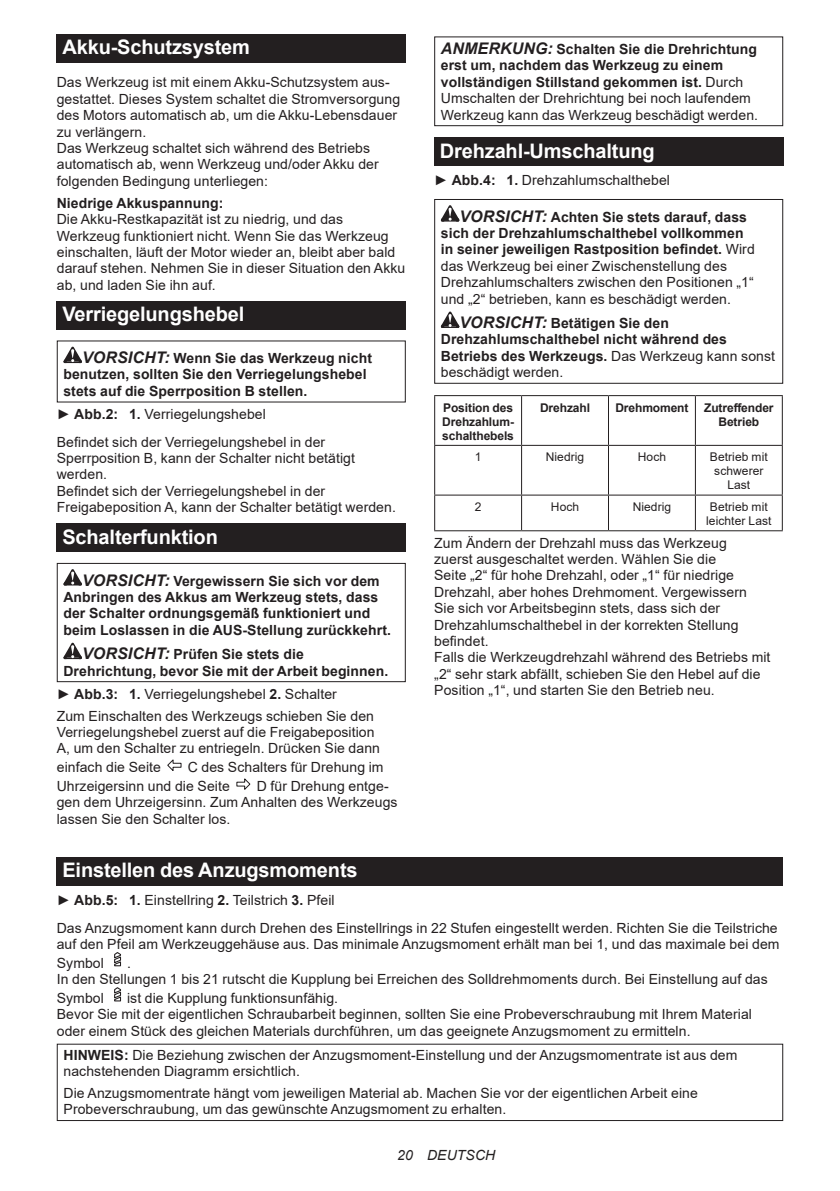
<style>
.page{position:relative;width:840px;height:1191px;background:#fff}
.page>*{position:absolute;margin:0;border:0;box-sizing:border-box;transform-origin:0 0}
.t1{font:700 20px "Arial";letter-spacing:-.01em;color:#fff}
.t2{font:14px/16.4px "Arial";letter-spacing:.005em;color:#231f20}
.t3{font:700 14px/16.4px "Arial";letter-spacing:.005em;color:#231f20}
.t4{font:italic 14px "Arial";letter-spacing:.005em;color:#231f20}
.t5{font:700 12px/14px "Arial";letter-spacing:-.01em;color:#231f20;text-align:justify}
.t6{font:12px/14px "Arial";letter-spacing:.005em;color:#231f20;text-align:center}
.s1{font-style:italic;font-size:16px}
.s2{font-weight:700}
.s3{font-weight:400}
.s4{font-weight:700;font-style:italic;font-size:16px}
</style>
<div class="page">
<div style="left:57px;top:34px;width:348px;height:29px;background:#231f20"></div>
<div style="left:57px;top:301px;width:348px;height:28px;background:#231f20"></div>
<svg style="left:63px;top:347px;width:19px;height:16px"></svg>
<div style="left:57px;top:523px;width:348px;height:29px;background:#231f20"></div>
<svg style="left:63px;top:569px;width:19px;height:16px"></svg>
<svg style="left:63px;top:642px;width:19px;height:17px"></svg>
<div style="left:57px;top:563px;width:348px;height:119px;border:1px solid #231f20"></div>
<svg style="left:167px;top:759px;width:15px;height:12px"></svg>
<svg style="left:236px;top:778px;width:15px;height:12px"></svg>
<div style="left:434px;top:36px;width:348px;height:90px;border:1px solid #231f20"></div>
<div style="left:434px;top:137px;width:348px;height:29px;background:#231f20"></div>
<svg style="left:440px;top:205px;width:19px;height:17px"></svg>
<svg style="left:440px;top:311px;width:19px;height:17px"></svg>
<div style="left:434px;top:199px;width:348px;height:185px;border:1px solid #231f20"></div>
<hr style="left:434px;top:395px;width:87px;height:1px;background:#231f20">
<hr style="left:434px;top:396px;width:1px;height:49px;background:#231f20">
<hr style="left:521px;top:395px;width:87px;height:1px;background:#231f20">
<hr style="left:521px;top:396px;width:1px;height:49px;background:#231f20">
<hr style="left:608px;top:395px;width:87px;height:1px;background:#231f20">
<hr style="left:607px;top:396px;width:1px;height:49px;background:#231f20">
<hr style="left:695px;top:395px;width:87px;height:1px;background:#231f20">
<hr style="left:694px;top:396px;width:1px;height:49px;background:#231f20">
<hr style="left:781px;top:396px;width:1px;height:49px;background:#231f20">
<hr style="left:434px;top:445px;width:87px;height:1px;background:#231f20">
<hr style="left:434px;top:446px;width:1px;height:48px;background:#231f20">
<hr style="left:521px;top:445px;width:87px;height:1px;background:#231f20">
<hr style="left:521px;top:446px;width:1px;height:48px;background:#231f20">
<hr style="left:608px;top:445px;width:87px;height:1px;background:#231f20">
<hr style="left:607px;top:446px;width:1px;height:48px;background:#231f20">
<hr style="left:695px;top:445px;width:87px;height:1px;background:#231f20">
<hr style="left:694px;top:446px;width:1px;height:48px;background:#231f20">
<hr style="left:781px;top:446px;width:1px;height:48px;background:#231f20">
<hr style="left:434px;top:494px;width:87px;height:1px;background:#231f20">
<hr style="left:434px;top:495px;width:1px;height:35px;background:#231f20">
<hr style="left:521px;top:494px;width:87px;height:1px;background:#231f20">
<hr style="left:521px;top:495px;width:1px;height:35px;background:#231f20">
<hr style="left:608px;top:494px;width:87px;height:1px;background:#231f20">
<hr style="left:607px;top:495px;width:1px;height:35px;background:#231f20">
<hr style="left:695px;top:494px;width:87px;height:1px;background:#231f20">
<hr style="left:694px;top:495px;width:1px;height:35px;background:#231f20">
<hr style="left:781px;top:495px;width:1px;height:35px;background:#231f20">
<hr style="left:434px;top:530px;width:87px;height:1px;background:#231f20">
<hr style="left:521px;top:530px;width:87px;height:1px;background:#231f20">
<hr style="left:608px;top:530px;width:87px;height:1px;background:#231f20">
<hr style="left:695px;top:530px;width:87px;height:1px;background:#231f20">
<div style="left:57px;top:857px;width:725px;height:28px;background:#231f20"></div>
<svg style="left:114px;top:952px;width:8px;height:14px"></svg>
<svg style="left:114px;top:987px;width:8px;height:15px"></svg>
<div style="left:57px;top:1043px;width:725px;height:78px;border:1px solid #231f20"></div>
<h1 class="t1" style="left:62px;top:33px;width:189px">Akku-Schutzsystem</h1>
<p class="t2" style="left:57px;top:74px;width:344px">Das Werkzeug ist mit einem Akku-Schutzsystem aus&shy;gestattet. Dieses System schaltet die Stromversorgung des Motors automatisch ab, um die Akku-Lebensdauer zu verlängern.<br>Das Werkzeug schaltet sich während des Betriebs automatisch ab, wenn Werkzeug und/oder Akku der folgenden Bedingung unterliegen:</p>
<p class="t3" style="left:57px;top:195px;width:168px">Niedrige Akkuspannung:</p>
<p class="t2" style="left:57px;top:211px;width:350px">Die Akku-Restkapazität ist zu niedrig, und das Werkzeug funktioniert nicht. Wenn Sie das Werkzeug einschalten, läuft der Motor wieder an, bleibt aber bald darauf stehen. Nehmen Sie in dieser Situation den Akku ab, und laden Sie ihn auf.</p>
<h1 class="t1" style="left:62px;top:300px;width:183px">Verriegelungshebel</h1>
<p class="t3" style="left:63px;top:350px;width:310px;text-indent:19px"><span class="s1">VORSICHT:</span> Wenn Sie das Werkzeug nicht benutzen, sollten Sie den Verriegelungshebel stets auf die Sperrposition B stellen.</p>
<p class="t2" style="left:57px;top:400px;width:270px;line-height:27.8px">► <span class="s2">Abb.2: 1.</span> Verriegelungshebel<br>Befindet sich der Verriegelungshebel in der</p>
<p class="t2" style="left:57px;top:450px;width:340px">Sperrposition B, kann der Schalter nicht betätigt werden.<br>Befindet sich der Verriegelungshebel in der Freigabeposition A, kann der Schalter betätigt werden.</p>
<h1 class="t1" style="left:62px;top:522px;width:157px">Schalterfunktion</h1>
<p class="t3" style="left:63px;top:572px;width:329px;text-indent:19px"><span class="s1">VORSICHT:</span> Vergewissern Sie sich vor dem Anbringen des Akkus am Werkzeug stets, dass der Schalter ordnungsgemäß funktioniert und beim Loslassen in die AUS-Stellung zurückkehrt.</p>
<p class="t3" style="left:63px;top:646px;width:326px;text-indent:19px"><span class="s1">VORSICHT:</span> Prüfen Sie stets die<br>Drehrichtung, bevor Sie mit der Arbeit beginnen.</p>
<p class="t2" style="left:57px;top:682px;width:318px;line-height:22px">► <span class="s2">Abb.3: 1.</span> Verriegelungshebel <span class="s2">2.</span> Schalter<br>Zum Einschalten des Werkzeugs schieben Sie den</p>
<p class="t2" style="left:57px;top:724px;width:324px">Verriegelungshebel zuerst auf die Freigabeposition<br>A, um den Schalter zu entriegeln. Drücken Sie dann</p>
<p class="t2" style="left:57px;top:759px;width:106px">einfach die Seite</p>
<p class="t2" style="left:57px;top:757px;width:328px;line-height:18.8px;text-indent:131px">C des Schalters für Drehung im<br>Uhrzeigersinn und die Seite</p>
<p class="t2" style="left:57px;top:777px;width:342px;text-indent:200px">D für Drehung entge&shy;gen dem Uhrzeigersinn. Zum Anhalten des Werkzeugs lassen Sie den Schalter los.</p>
<p class="t3" style="left:440px;top:41px;width:318px"><span class="s1">ANMERKUNG:</span> Schalten Sie die Drehrichtung erst um, nachdem das Werkzeug zu einem vollständigen Stillstand gekommen ist. <span class="s3">Durch Umschalten der Drehrichtung bei noch laufendem Werkzeug kann das Werkzeug beschädigt werden.</span></p>
<h1 class="t1" style="left:439px;top:136px;width:216px">Drehzahl-Umschaltung</h1>
<p class="t2" style="left:434px;top:172px;width:237px">► <span class="s2">Abb.4: 1.</span> Drehzahlumschalthebel</p>
<p class="t2" style="left:440px;top:208px;width:315px;text-indent:19px"><span class="s4">VORSICHT:</span> <span class="s2">Achten Sie stets darauf, dass sich der Drehzahlumschalthebel vollkommen in seiner jeweiligen Rastposition befindet.</span> Wird das Werkzeug bei einer Zwischenstellung des Drehzahlumschalters zwischen den Positionen „1“ und „2“ betrieben, kann es beschädigt werden.</p>
<p class="t3" style="left:440px;top:315px;width:335px;text-indent:19px"><span class="s1">VORSICHT:</span> Betätigen Sie den Drehzahlumschalthebel nicht während des Betriebs des Werkzeugs. <span class="s3">Das Werkzeug kann sonst beschädigt werden.</span></p>
<p class="t5" style="left:442px;top:400px;width:73px">Position des Drehzahlum&shy;schalthebels</p>
<p class="t5" style="left:539px;top:400px;width:51px">Drehzahl</p>
<p class="t5" style="left:615px;top:400px;width:75px">Drehmoment</p>
<p class="t5" style="left:703px;top:400px;width:71px;text-align:center">Zutreffender<br>Betrieb</p>
<p class="t6" style="left:474px;top:450px;width:8px">1</p>
<p class="t6" style="left:545px;top:450px;width:40px">Niedrig</p>
<p class="t6" style="left:637px;top:450px;width:30px">Hoch</p>
<p class="t6" style="left:709px;top:450px;width:59px">Betrieb mit schwerer<br>Last</p>
<p class="t6" style="left:474px;top:500px;width:8px">2</p>
<p class="t6" style="left:550px;top:500px;width:30px">Hoch</p>
<p class="t6" style="left:632px;top:500px;width:40px">Niedrig</p>
<p class="t6" style="left:705px;top:500px;width:67px">Betrieb mit leichter Last</p>
<p class="t2" style="left:434px;top:534px;width:337px">Zum Ändern der Drehzahl muss das Werkzeug<br>zuerst ausgeschaltet werden. Wählen Sie die<br>Seite „2“ für hohe Drehzahl, oder „1“ für niedrige Drehzahl, aber hohes Drehmoment. Vergewissern Sie sich vor Arbeitsbeginn stets, dass sich der Drehzahlumschalthebel in der korrekten Stellung befindet.<br>Falls die Werkzeugdrehzahl während des Betriebs mit „2“ sehr stark abfällt, schieben Sie den Hebel auf die Position „1“, und starten Sie den Betrieb neu.</p>
<h1 class="t1" style="left:62px;top:856px;width:296px">Einstellen des Anzugsmoments</h1>
<p class="t2" style="left:57px;top:886px;width:722px;line-height:27.8px">► <span class="s2">Abb.5: 1.</span> Einstellring <span class="s2">2.</span> Teilstrich <span class="s2">3.</span> Pfeil<br>Das Anzugsmoment kann durch Drehen des Einstellrings in 22 Stufen eingestellt werden. Richten Sie die Teilstriche</p>
<p class="t2" style="left:57px;top:934px;width:723px;line-height:18.8px">auf den Pfeil am Werkzeuggehäuse aus. Das minimale Anzugsmoment erhält man bei 1, und das maximale bei dem<br>Symbol</p>
<p class="t2" style="left:57px;top:954px;width:712px;text-indent:70px">.<br>In den Stellungen 1 bis 21 rutscht die Kupplung bei Erreichen des Solldrehmoments durch. Bei Einstellung auf das</p>
<p class="t2" style="left:57px;top:989px;width:49px">Symbol</p>
<p class="t2" style="left:57px;top:989px;width:696px;text-indent:70px">ist die Kupplung funktionsunfähig.<br>Bevor Sie mit der eigentlichen Schraubarbeit beginnen, sollten Sie eine Probeverschraubung mit Ihrem Material oder einem Stück des gleichen Materials durchführen, um das geeignete Anzugsmoment zu ermitteln.</p>
<p class="t2" style="left:63px;top:1046px;width:675px"><span class="s2">HINWEIS:</span> Die Beziehung zwischen der Anzugsmoment-Einstellung und der Anzugsmomentrate ist aus dem nachstehenden Diagramm ersichtlich.</p>
<p class="t2" style="left:63px;top:1084px;width:635px">Die Anzugsmomentrate hängt vom jeweiligen Material ab. Machen Sie vor der eigentlichen Arbeit eine<br>Probeverschraubung, um das gewünschte Anzugsmoment zu erhalten.</p>
<p class="t4" style="left:397px;top:1146px;width:99px">20 DEUTSCH</p>
</div>
